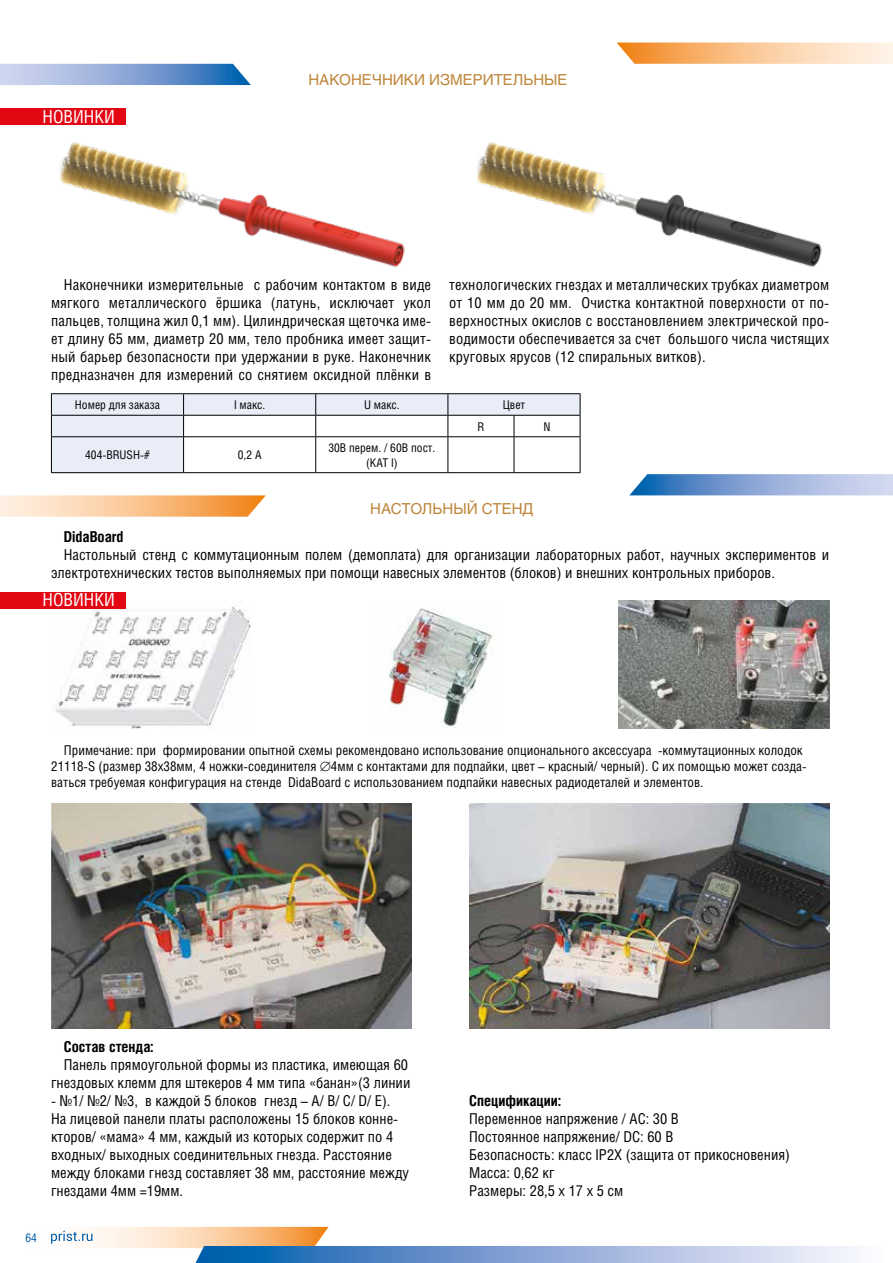
<style>
.page{position:relative;width:893px;height:1263px;background:#fff}
.page>*{position:absolute;margin:0;border:0;box-sizing:border-box;transform-origin:0 0}
.t1{font:18px "Helios Cond C";color:#fff}
.t2{font:15px/18px "Helios Cond C";color:#000}
.t3{font:15px "Helios C";color:#bf873c}
.t4{font:700 15px "Helios Cond C";color:#000}
.t5{font:13.5px/16.2px "Helios Cond C";color:#000}
.t6{font:12px/14.4px "Helios Cond C";color:#000;text-align:center}
.t7{font:12px "Helios Cond C";color:#005da9}
</style>
<div class="page">
<svg style="left:617px;top:43px;width:276px;height:21px;background:#fac796"></svg>
<svg style="left:0;top:64px;width:251px;height:21px;background:#87a7d6"></svg>
<svg style="left:51px;top:1227px;width:804px;height:36px"></svg>
<svg style="left:0;top:495px;width:266px;height:22px;background:#fac796"></svg>
<svg style="left:629px;top:474px;width:264px;height:21px;background:#8baad7"></svg>
<hr style="left:51px;top:393px;width:133px;height:1px;background:#000">
<hr style="left:184px;top:393px;width:132px;height:1px;background:#000">
<hr style="left:316px;top:393px;width:132px;height:1px;background:#000">
<hr style="left:448px;top:393px;width:66px;height:1px;background:#000">
<hr style="left:514px;top:393px;width:66px;height:1px;background:#000">
<svg style="left:51px;top:394px;width:530px;height:79px"></svg>
<hr style="left:51px;top:436px;width:133px;height:1px;background:#000">
<hr style="left:51px;top:437px;width:1px;height:35px;background:#000">
<hr style="left:184px;top:436px;width:132px;height:1px;background:#000">
<hr style="left:183px;top:437px;width:1px;height:35px;background:#000">
<hr style="left:316px;top:436px;width:132px;height:1px;background:#000">
<hr style="left:315px;top:437px;width:1px;height:35px;background:#000">
<hr style="left:448px;top:436px;width:66px;height:1px;background:#000">
<hr style="left:448px;top:437px;width:1px;height:35px;background:#000">
<hr style="left:514px;top:436px;width:66px;height:1px;background:#000">
<hr style="left:514px;top:437px;width:1px;height:35px;background:#000">
<hr style="left:580px;top:437px;width:1px;height:35px;background:#000">
<hr style="left:51px;top:472px;width:133px;height:1px;background:#000">
<hr style="left:184px;top:472px;width:132px;height:1px;background:#000">
<hr style="left:316px;top:472px;width:132px;height:1px;background:#000">
<hr style="left:448px;top:472px;width:66px;height:1px;background:#000">
<hr style="left:514px;top:472px;width:66px;height:1px;background:#000">
<img style="left:476px;top:142px;width:346px;height:126px">
<img style="left:59px;top:142px;width:346px;height:126px">
<img style="left:51px;top:803px;width:360px;height:225px">
<img style="left:469px;top:803px;width:360px;height:225px">
<img style="left:51px;top:600px;width:200px;height:129px">
<img style="left:389px;top:608px;width:104px;height:120px">
<img style="left:618px;top:600px;width:211px;height:129px">
<div style="left:0;top:109px;width:126px;height:16px;background:#e30613"></div>
<div style="left:0;top:592px;width:126px;height:16px;background:#e30613"></div>
<p class="t1" style="left:43px;top:106px;width:74px">НОВИНКИ</p>
<p class="t3" style="left:308px;top:71px;width:261px">НАКОНЕЧНИКИ ИЗМЕРИТЕЛЬНЫЕ</p>
<p class="t2" style="left:51px;top:275px;width:382px;text-align:justify;text-indent:13px">Наконечники измерительные с рабочим контактом в виде мягкого металлического ёршика (латунь, исключает укол пальцев, толщина жил 0,1 мм). Цилиндрическая щеточка име&shy;ет длину 65 мм, диаметр 20 мм, тело пробника имеет защит&shy;ный барьер безопасности при удержании в руке. Наконечник предназначен для измерений со снятием оксидной плёнки в</p>
<p class="t2" style="left:449px;top:275px;width:382px;text-align:justify">технологических гнездах и металлических трубках диаметром от 10 мм до 20 мм. Очистка контактной поверхности от по&shy;верхностных окислов с восстановлением электрической про&shy;водимости обеспечивается за счет большого числа чистящих круговых ярусов (12 спиральных витков).</p>
<p class="t6" style="left:75px;top:398px;width:87px">Номер для заказа</p>
<p class="t6" style="left:234px;top:398px;width:33px">I макс.</p>
<p class="t6" style="left:364px;top:398px;width:37px">U макс.</p>
<p class="t6" style="left:503px;top:398px;width:24px">Цвет</p>
<p class="t6" style="left:478px;top:419px;width:8px">R</p>
<p class="t6" style="left:543px;top:419px;width:9px">N</p>
<p class="t6" style="left:85px;top:448px;width:66px">404-BRUSH-#</p>
<p class="t6" style="left:238px;top:448px;width:25px">0,2 А</p>
<p class="t6" style="left:328px;top:441px;width:109px">30В перем. / 60В пост. (КАТ I)</p>
<p class="t3" style="left:370px;top:500px;width:164px">НАСТОЛЬНЫЙ СТЕНД</p>
<p class="t4" style="left:64px;top:527px;width:61px">DidaBoard</p>
<p class="t2" style="left:51px;top:545px;width:780px;text-indent:13px">Настольный стенд с коммутационным полем (демоплата) для организации лабораторных работ, научных экспериментов и электротехнических тестов выполняемых при помощи навесных элементов (блоков) и внешних контрольных приборов.</p>
<p class="t1" style="left:43px;top:589px;width:74px">НОВИНКИ</p>
<p class="t5" style="left:51px;top:741px;width:757px;text-indent:13px">Примечание: при формировании опытной схемы рекомендовано использование опционального аксессуара -коммутационных колодок<br>21118-S (размер 38х38мм, 4 ножки-соединителя ∅4мм с контактами для подпайки, цвет – красный/ черный). С их помощью может созда&shy;ваться требуемая конфигурация на стенде DidaBoard с использованием подпайки навесных радиодеталей и элементов.</p>
<p class="t7" style="left:26px;top:1230px;width:13px">64</p>
<p class="t4" style="left:64px;top:1037px;width:91px">Состав стенда:</p>
<p class="t2" style="left:51px;top:1055px;width:361px;text-align:right">Панель прямоугольной формы из пластика, имеющая 60 гнездовых клемм для штекеров 4 мм типа «банан»(3 линии</p>
<p class="t2" style="left:51px;top:1091px;width:359px">- №1/ №2/ №3, в каждой 5 блоков гнезд – А/ В/ С/ D/ E).<br>На лицевой панели платы расположены 15 блоков конне&shy;кторов/ «мама» 4 мм, каждый из которых содержит по 4 входных/ выходных соединительных гнезда. Расстояние между блоками гнезд составляет 38 мм, расстояние между гнездами 4мм =19мм.</p>
<p class="t4" style="left:469px;top:1091px;width:93px">Спецификации:</p>
<p class="t2" style="left:469px;top:1109px;width:322px">Переменное напряжение / AC: 30 В<br>Постоянное напряжение/ DC: 60 В<br>Безопасность: класс IP2X (защита от прикосновения)<br>Масса: 0,62 кг<br>Размеры: 28,5 х 17 х 5 см</p>
</div>
